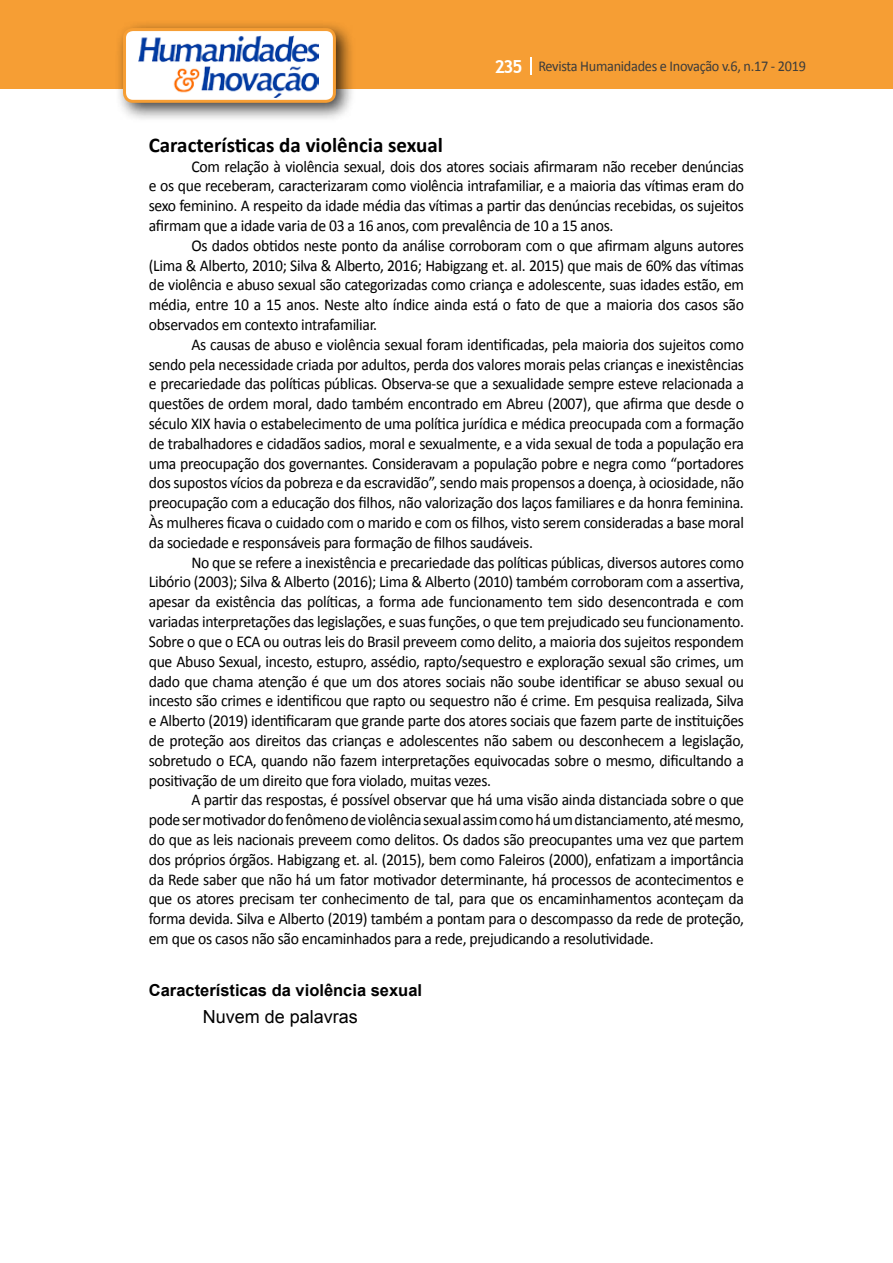
<style>
.page{position:relative;width:893px;height:1263px;background:#fff}
.page>*{position:absolute;margin:0;border:0;box-sizing:border-box;transform-origin:0 0}
.t1{font:700 21px "Calibri";color:#000}
.t2{font:18px "Arial";color:#000}
.t3{font:16.5px/19.8px "Calibri";letter-spacing:-.02em;color:#000;text-align:justify;scale:.95 1}
.t4{font:700 16.5px "Arial";color:#000}
.t5{font:15px "Calibri";letter-spacing:-.02em;color:#3c3c3b;scale:.95 1}
.s1{font-family:"Trebuchet MS";font-weight:700;font-size:18px;color:#fff}
</style>
<div class="page">
<div style="left:0;top:0;width:893px;height:88px;background:#f69e34"></div>
<svg style="left:530px;top:57px;width:2px;height:18px"></svg>
<div style="left:115px;top:20px;width:241px;height:103px;background:#000;opacity:.75"></div>
<div style="left:125px;top:30px;width:209px;height:71px;background:#fff;border-radius:9px"></div>
<img style="left:138px;top:35px;width:181px;height:62px">
<div style="left:123px;top:28px;width:213px;height:75px;border:3px solid #f69e34;border-radius:9px"></div>
<p class="t5" style="left:495px;top:57px;width:329px"><span class="s1">235</span> Revista Humanidades e Inovação v.6, n.17 - 2019</p>
<p class="t1" style="left:149px;top:130px;width:296px">Características da violência sexual</p>
<p class="t3" style="left:149px;top:156px;width:628px;text-indent:43px">Com relação à violência sexual, dois dos atores sociais afirmaram não receber denúncias e os que receberam, caracterizaram como violência intrafamiliar, e a maioria das vítimas eram do sexo feminino. A respeito da idade média das vítimas a partir das denúncias recebidas, os sujeitos afirmam que a idade varia de 03 a 16 anos, com prevalência de 10 a 15 anos.</p>
<p class="t3" style="left:149px;top:235px;width:628px;text-indent:43px">Os dados obtidos neste ponto da análise corroboram com o que afirmam alguns autores (Lima &amp; Alberto, 2010; Silva &amp; Alberto, 2016; Habigzang et. al. 2015) que mais de 60% das vítimas de violência e abuso sexual são categorizadas como criança e adolescente, suas idades estão, em média, entre 10 a 15 anos. Neste alto índice ainda está o fato de que a maioria dos casos são observados em contexto intrafamiliar.</p>
<p class="t3" style="left:149px;top:334px;width:628px;text-indent:43px">As causas de abuso e violência sexual foram identificadas, pela maioria dos sujeitos como sendo pela necessidade criada por adultos, perda dos valores morais pelas crianças e inexistências e precariedade das políticas públicas. Observa-se que a sexualidade sempre esteve relacionada a questões de ordem moral, dado também encontrado em Abreu (2007), que afirma que desde o século XIX havia o estabelecimento de uma política jurídica e médica preocupada com a formação de trabalhadores e cidadãos sadios, moral e sexualmente, e a vida sexual de toda a população era uma preocupação dos governantes. Consideravam a população pobre e negra como “portadores dos supostos vícios da pobreza e da escravidão”, sendo mais propensos a doença, à ociosidade, não preocupação com a educação dos filhos, não valorização dos laços familiares e da honra feminina.<br>Às mulheres ficava o cuidado com o marido e com os filhos, visto serem consideradas a base moral da sociedade e responsáveis para formação de filhos saudáveis.</p>
<p class="t3" style="left:149px;top:552px;width:628px;text-indent:43px">No que se refere a inexistência e precariedade das políticas públicas, diversos autores como Libório (2003); Silva &amp; Alberto (2016); Lima &amp; Alberto (2010) também corroboram com a assertiva, apesar da existência das políticas, a forma ade funcionamento tem sido desencontrada e com variadas interpretações das legislações, e suas funções, o que tem prejudicado seu funcionamento.<br>Sobre o que o ECA ou outras leis do Brasil preveem como delito, a maioria dos sujeitos respondem que Abuso Sexual, incesto, estupro, assédio, rapto/sequestro e exploração sexual são crimes, um dado que chama atenção é que um dos atores sociais não soube identificar se abuso sexual ou incesto são crimes e identificou que rapto ou sequestro não é crime. Em pesquisa realizada, Silva e Alberto (2019) identificaram que grande parte dos atores sociais que fazem parte de instituições de proteção aos direitos das crianças e adolescentes não sabem ou desconhecem a legislação, sobretudo o ECA, quando não fazem interpretações equivocadas sobre o mesmo, dificultando a positivação de um direito que fora violado, muitas vezes.</p>
<p class="t3" style="left:149px;top:790px;width:628px;text-indent:43px">A partir das respostas, é possível observar que há uma visão ainda distanciada sobre o que pode ser motivador do fenômeno de violência sexual assim como há um distanciamento, até mesmo, do que as leis nacionais preveem como delitos. Os dados são preocupantes uma vez que partem dos próprios órgãos. Habigzang et. al. (2015), bem como Faleiros (2000), enfatizam a importância da Rede saber que não há um fator motivador determinante, há processos de acontecimentos e que os atores precisam ter conhecimento de tal, para que os encaminhamentos aconteçam da forma devida. Silva e Alberto (2019) também a pontam para o descompasso da rede de proteção, em que os casos não são encaminhados para a rede, prejudicando a resolutividade.</p>
<p class="t4" style="left:149px;top:979px;width:275px">Características da violência sexual</p>
<p class="t2" style="left:203px;top:1004px;width:157px">Nuvem de palavras</p>
</div>
